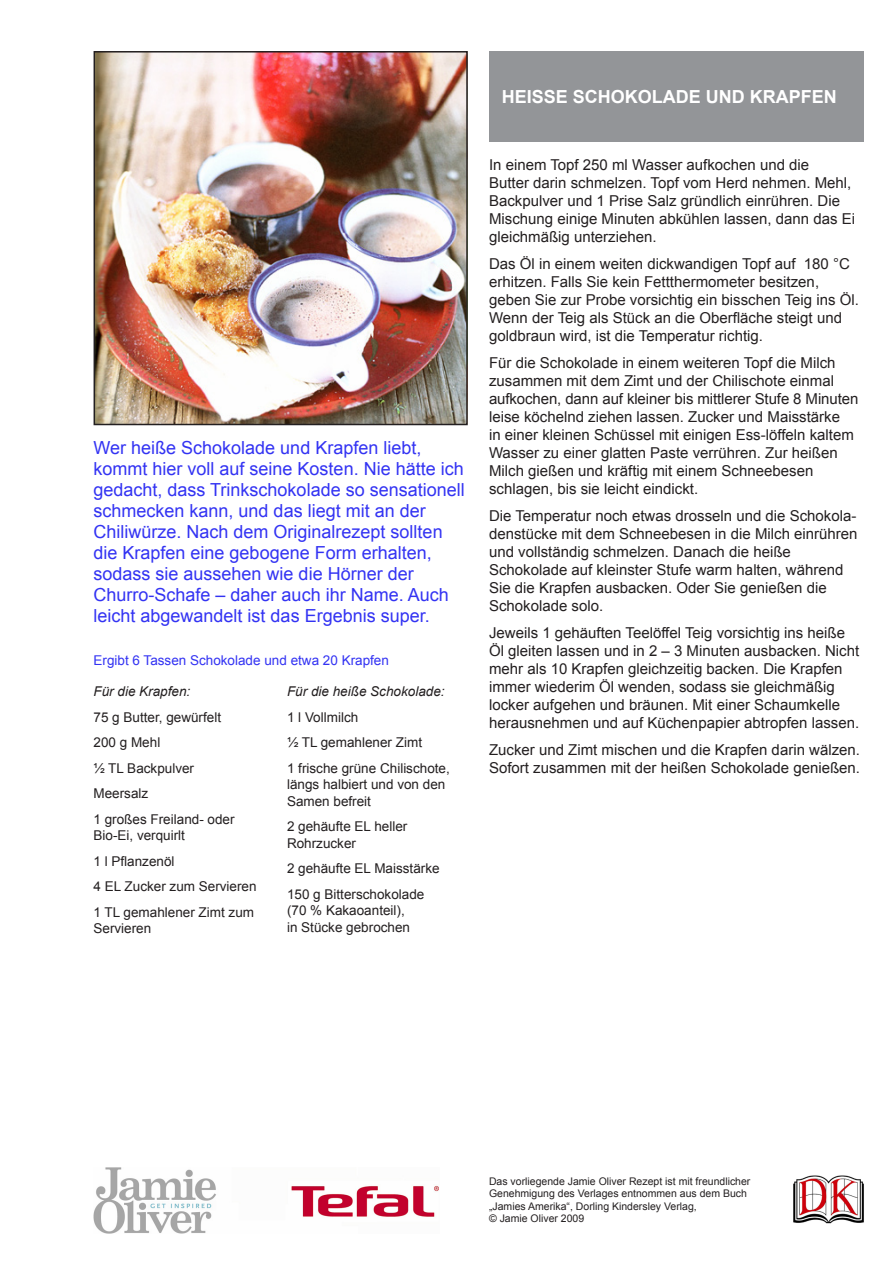
<style>
.page{position:relative;width:893px;height:1263px;background:#fff}
.page>*{position:absolute;margin:0;border:0;box-sizing:border-box;transform-origin:0 0}
.t1{font:18px/21px "Arial";color:#3333f3}
.t2{font:700 18px "Arial";color:#fff}
.t3{font:15px/18px "Arial";color:#231f20}
.t4{font:13.5px/16.5px "Arial";color:#231f20}
.t5{font:13.5px "Arial";color:#3333f3}
.t6{font:italic 13.5px "Arial";color:#231f20}
.t7{font:10.5px/12.6px "Arial";color:#231f20}
</style>
<div class="page">
<img style="left:97px;top:54px;width:368px;height:368px">
<div style="left:94px;top:51px;width:374px;height:374px;border:2px solid #231f20"></div>
<div style="left:489px;top:51px;width:374px;height:91px;background:#939598"></div>
<img style="left:793px;top:1175px;width:71px;height:48px">
<img style="left:94px;top:1167px;width:345px;height:66px">
<p class="t1" style="left:94px;top:437px;width:373px">Wer heiße Schokolade und Krapfen liebt, kommt hier voll auf seine Kosten. Nie hätte ich gedacht, dass Trinkschokolade so sensationell schmecken kann, und das liegt mit an der Chiliwürze. Nach dem Originalrezept sollten die Krapfen eine gebogene Form erhalten, sodass sie aussehen wie die Hörner der Churro-Schafe – daher auch ihr Name. Auch leicht abgewandelt ist das Ergebnis super.</p>
<p class="t5" style="left:94px;top:652px;width:297px">Ergibt 6 Tassen Schokolade und etwa 20 Krapfen</p>
<p class="t6" style="left:94px;top:683px;width:98px">Für die Krapfen:</p>
<p class="t4" style="left:94px;top:709px;width:129px">75 g Butter, gewürfelt</p>
<p class="t4" style="left:94px;top:734px;width:68px">200 g Mehl</p>
<p class="t4" style="left:94px;top:760px;width:102px">½ TL Backpulver</p>
<p class="t4" style="left:94px;top:785px;width:56px">Meersalz</p>
<p class="t4" style="left:94px;top:811px;width:143px">1 großes Freiland- oder</p>
<p class="t4" style="left:94px;top:827px;width:93px">Bio-Ei, verquirlt</p>
<p class="t4" style="left:94px;top:853px;width:83px">1 l Pflanzenöl</p>
<p class="t4" style="left:94px;top:878px;width:165px">4 EL Zucker zum Servieren</p>
<p class="t4" style="left:94px;top:904px;width:162px">1 TL gemahlener Zimt zum</p>
<p class="t4" style="left:94px;top:920px;width:59px">Servieren</p>
<p class="t6" style="left:287px;top:683px;width:159px">Für die heiße Schokolade:</p>
<p class="t4" style="left:287px;top:709px;width:73px">1 l Vollmilch</p>
<p class="t4" style="left:287px;top:734px;width:137px">½ TL gemahlener Zimt</p>
<p class="t4" style="left:287px;top:760px;width:164px">1 frische grüne Chilischote,</p>
<p class="t4" style="left:287px;top:776px;width:160px">längs halbiert und von den</p>
<p class="t4" style="left:287px;top:793px;width:86px">Samen befreit</p>
<p class="t4" style="left:287px;top:818px;width:122px">2 gehäufte EL heller<br>Rohrzucker</p>
<p class="t4" style="left:287px;top:860px;width:154px">2 gehäufte EL Maisstärke</p>
<p class="t4" style="left:287px;top:886px;width:139px">150 g Bitterschokolade</p>
<p class="t4" style="left:287px;top:902px;width:119px">(70 % Kakaoanteil),</p>
<p class="t4" style="left:287px;top:919px;width:125px">in Stücke gebrochen</p>
<p class="t2" style="left:502px;top:85px;width:337px">HEISSE SCHOKOLADE UND KRAPFEN</p>
<p class="t3" style="left:489px;top:155px;width:368px">In einem Topf 250 ml Wasser aufkochen und die<br>Butter darin schmelzen. Topf vom Herd nehmen. Mehl, Backpulver und 1 Prise Salz gründlich einrühren. Die Mischung einige Minuten abkühlen lassen, dann das Ei gleichmäßig unterziehen.</p>
<p class="t3" style="left:489px;top:254px;width:371px">Das Öl in einem weiten dickwandigen Topf auf 180 °C erhitzen. Falls Sie kein Fettthermometer besitzen, geben Sie zur Probe vorsichtig ein bisschen Teig ins Öl.<br>Wenn der Teig als Stück an die Oberfläche steigt und goldbraun wird, ist die Temperatur richtig.</p>
<p class="t3" style="left:489px;top:353px;width:371px">Für die Schokolade in einem weiteren Topf die Milch zusammen mit dem Zimt und der Chilischote einmal aufkochen, dann auf kleiner bis mittlerer Stufe 8 Minuten leise köchelnd ziehen lassen. Zucker und Maisstärke<br>in einer kleinen Schüssel mit einigen Ess-löffeln kaltem Wasser zu einer glatten Paste verrühren. Zur heißen Milch gießen und kräftig mit einem Schneebesen schlagen, bis sie leicht eindickt.</p>
<p class="t3" style="left:489px;top:506px;width:370px">Die Temperatur noch etwas drosseln und die Schokola&shy;denstücke mit dem Schneebesen in die Milch einrühren und vollständig schmelzen. Danach die heiße Schokolade auf kleinster Stufe warm halten, während Sie die Krapfen ausbacken. Oder Sie genießen die Schokolade solo.</p>
<p class="t3" style="left:489px;top:623px;width:372px">Jeweils 1 gehäuften Teelöffel Teig vorsichtig ins heiße Öl gleiten lassen und in 2 – 3 Minuten ausbacken. Nicht mehr als 10 Krapfen gleichzeitig backen. Die Krapfen immer wiederim Öl wenden, sodass sie gleichmäßig locker aufgehen und bräunen. Mit einer Schaumkelle herausnehmen und auf Küchenpapier abtropfen lassen.</p>
<p class="t3" style="left:489px;top:740px;width:372px">Zucker und Zimt mischen und die Krapfen darin wälzen.<br>Sofort zusammen mit der heißen Schokolade genießen.</p>
<p class="t7" style="left:489px;top:1175px;width:263px">Das vorliegende Jamie Oliver Rezept ist mit freundlicher<br>Genehmigung des Verlages entnommen aus dem Buch</p>
<p class="t7" style="left:489px;top:1200px;width:209px">„Jamies Amerika“, Dorling Kindersley Verlag,</p>
<p class="t7" style="left:489px;top:1212px;width:97px">© Jamie Oliver 2009</p>
</div>
